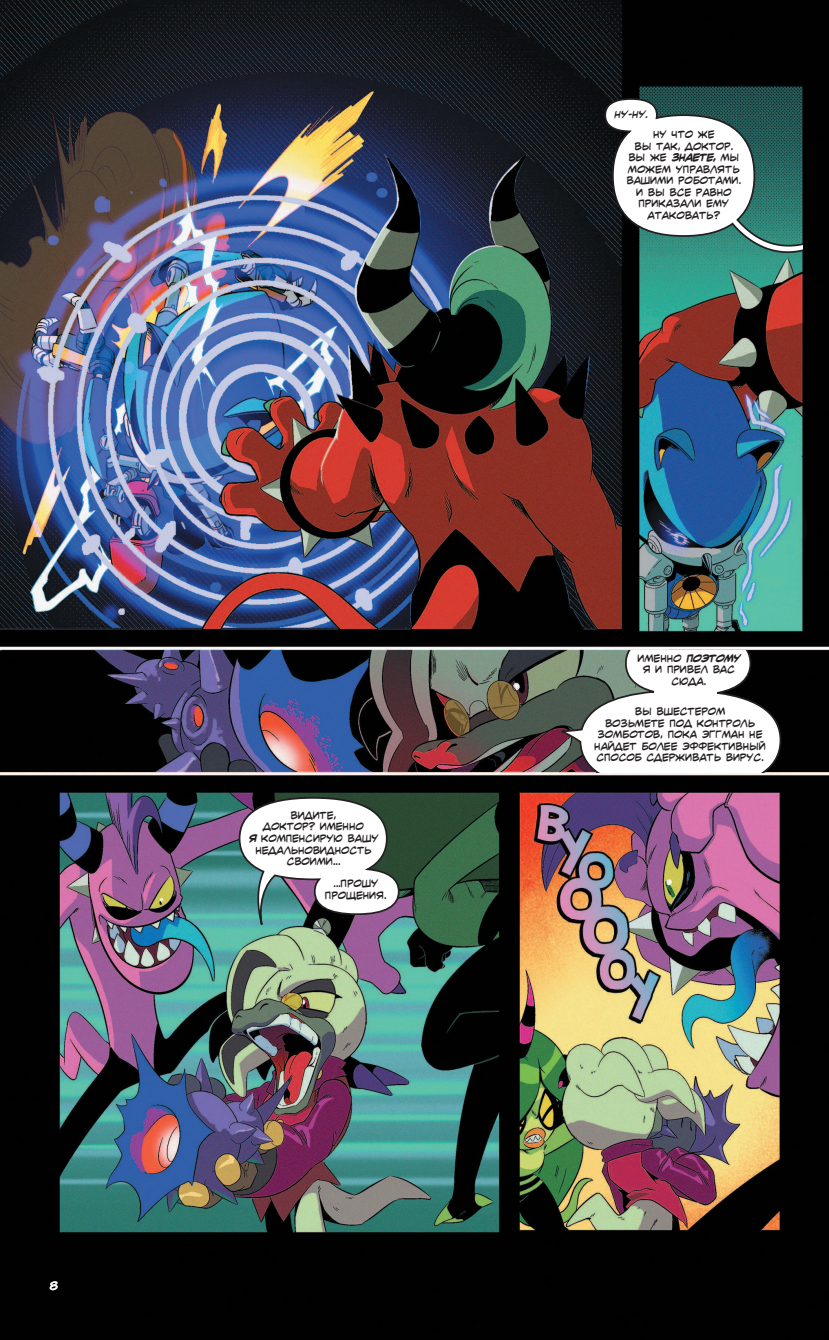
<style>
.page{position:relative;width:829px;height:1340px;background:#fff}
.page>*{position:absolute;margin:0;border:0;box-sizing:border-box;transform-origin:0 0}
.t1{font:10.5px "dd Sonic Hand Made";color:#fff}
.t2{font:9.62px/11.5px "dd Sonic Hand Made";color:#231f20;text-align:center;scale:.96 1}
.t3{font:italic 9.62px "dd Sonic Hand Made";color:#231f20;scale:.96 1}
.s1{font-weight:700;font-style:italic}
</style>
<div class="page">
<img style="left:0;top:0;width:828px;height:1339px">
<svg style="left:238px;top:796px;width:162px;height:150px"></svg>
<svg style="left:603px;top:97px;width:199px;height:157px"></svg>
<svg style="left:560px;top:650px;width:222px;height:122px"></svg>
<p class="t1" style="left:50px;top:1280px;width:10px">8</p>
<p class="t2" style="left:248px;top:808px;width:137px">Видите,<br>доктор? Именно<br><span class="s1">я</span> компенсирую вашу недальновидность своими...</p>
<p class="t2" style="left:325px;top:877px;width:65px">...Прошу прощения.</p>
<p class="t3" style="left:613px;top:107px;width:36px">Ну-ну.</p>
<p class="t2" style="left:626px;top:128px;width:121px">Ну что же<br>вы так, Доктор.<br>Вы же <span class="s1">знаете,</span> мы можем управлять вашими роботами.<br>И вы все равно приказали ему атаковать?</p>
<p class="t2" style="left:637px;top:651px;width:108px">Именно <span class="s1">поэтому </span>я и привел вас сюда.</p>
<p class="t2" style="left:594px;top:705px;width:180px">Вы вшестером<br>возьмете под контроль зомботов, пока Эггман не найдет более эффективный способ сдерживать вирус.</p>
</div>
